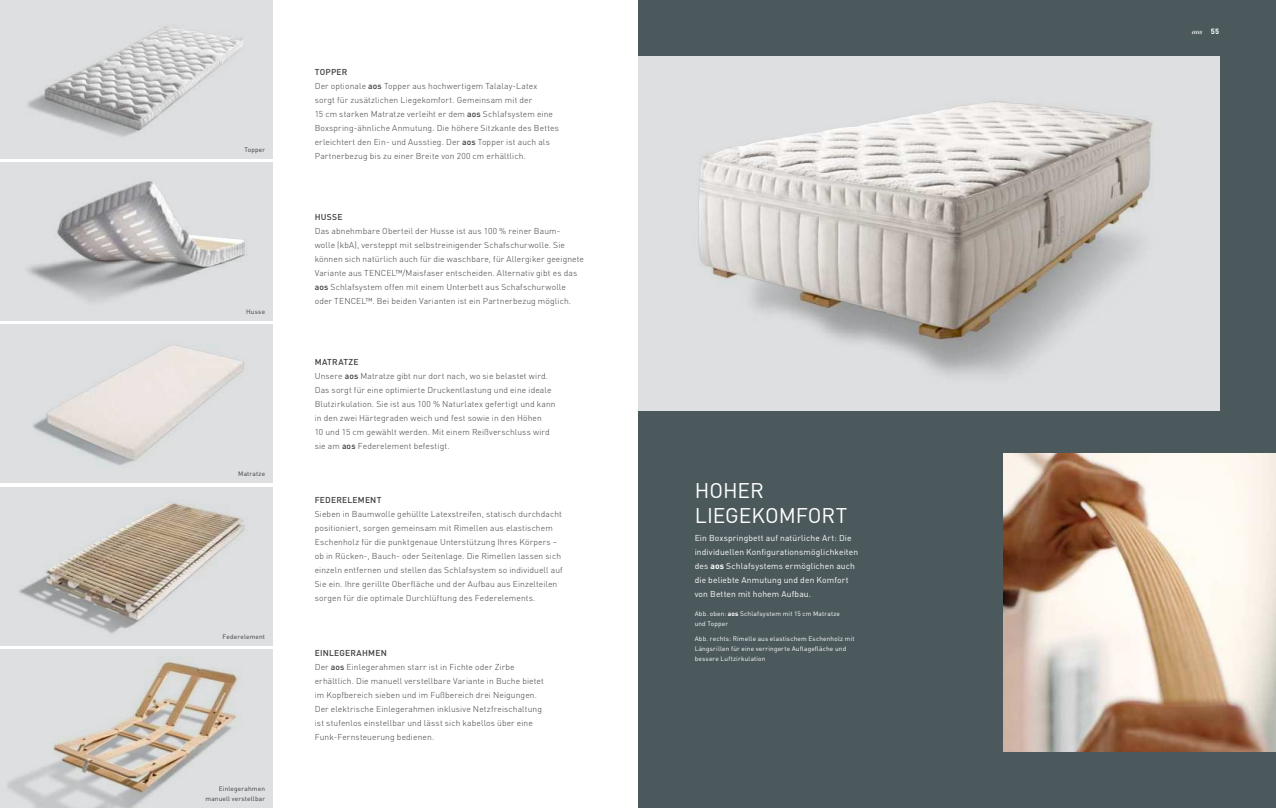
<style>
.page{position:relative;width:1276px;height:808px;background:#fff}
.page>*{position:absolute;margin:0;border:0;box-sizing:border-box;transform-origin:0 0}
.t1{font:21px/24.5px "Team 7 DIN Pro";color:#fff}
.t2{font:300 8.5px/14px "Team 7 DIN Pro";letter-spacing:.015em;color:#3b3b3a}
.t3{font:8.5px/14px "Team 7 DIN Pro";letter-spacing:.015em;color:#fff}
.t4{font:500 8.5px "Team 7 DIN Pro";letter-spacing:.025em;color:#3b3b3a}
.t5{font:italic 700 7.5px "Didotfor TEAM Sieben";color:#fff}
.t6{font:6.5px/10px "Team 7 DIN Pro";letter-spacing:.025em;color:#fff}
.t7{font:6.5px/10px "Team 7 DIN Pro";letter-spacing:.025em;color:#3b3b3a;text-align:right}
.s1{font-weight:500}
.s2{font-weight:700}
.s3{font-family:"Team 7 DIN Pro";font-style:normal}
</style>
<div class="page">
<div style="left:638px;top:0;width:638px;height:808px;background:#4b595d"></div>
<div style="left:0;top:0;width:272px;height:159px;background:#dddfe0"></div>
<div style="left:0;top:162px;width:272px;height:159px;background:#dddfe0"></div>
<div style="left:0;top:325px;width:272px;height:158px;background:#dddfe0"></div>
<div style="left:0;top:487px;width:272px;height:159px;background:#dddfe0"></div>
<div style="left:0;top:649px;width:272px;height:159px;background:#dddfe0"></div>
<img style="left:28px;top:181px;width:217px;height:121px">
<img style="left:58px;top:182px;width:186px;height:85px">
<img style="left:8px;top:661px;width:230px;height:147px">
<img style="left:55px;top:663px;width:181px;height:128px">
<img style="left:27px;top:26px;width:141px;height:111px">
<img style="left:45px;top:27px;width:198px;height:102px">
<img style="left:1003px;top:453px;width:273px;height:298px">
<div style="left:638px;top:57px;width:581px;height:354px;background:#dddfe0"></div>
<img style="left:667px;top:56px;width:534px;height:319px">
<img style="left:698px;top:102px;width:444px;height:236px">
<img style="left:33px;top:361px;width:211px;height:105px">
<img style="left:47px;top:345px;width:196px;height:116px">
<img style="left:19px;top:502px;width:226px;height:132px">
<img style="left:46px;top:503px;width:124px;height:74px">
<p class="t7" style="left:244px;top:145px;width:22px">Topper</p>
<p class="t7" style="left:246px;top:307px;width:20px">Husse</p>
<p class="t7" style="left:238px;top:469px;width:28px">Matratze</p>
<p class="t7" style="left:223px;top:631px;width:44px">Federelement</p>
<p class="t7" style="left:205px;top:784px;width:61px">Einlegerahmen manuell verstellbar</p>
<p class="t2" style="left:315px;top:65px;width:246px"><span class="s1">TOPPER<br></span>Der optionale <span class="s1">aos</span> Topper aus hochwertigem Talalay-Latex sorgt für zusätzlichen Liegekomfort. Gemeinsam mit der<br>15 cm starken Matratze verleiht er dem <span class="s1">aos</span> Schlafsystem eine Boxspring-ähnliche Anmutung. Die höhere Sitzkante des Bettes erleichtert den Ein- und Ausstieg. Der <span class="s1">aos</span> Topper ist auch als Partnerbezug bis zu einer Breite von 200 cm erhältlich.</p>
<p class="t4" style="left:315px;top:212px;width:29px">HUSSE</p>
<p class="t2" style="left:315px;top:224px;width:271px">Das abnehmbare Oberteil der Husse ist aus 100 % reiner Baum-<br>wolle (kbA), versteppt mit selbstreinigender Schafschurwolle. Sie können sich natürlich auch für die waschbare, für Allergiker geeignete Variante aus TENCEL™/Maisfaser entscheiden. Alternativ gibt es das <span class="s1">aos</span> Schlafsystem offen mit einem Unterbett aus Schafschurwolle oder TENCEL™. Bei beiden Varianten ist ein Partnerbezug möglich.</p>
<p class="t2" style="left:315px;top:355px;width:242px"><span class="s1">MATRATZE<br></span>Unsere <span class="s1">aos</span> Matratze gibt nur dort nach, wo sie belastet wird.<br>Das sorgt für eine optimierte Druckentlastung und eine ideale Blutzirkulation. Sie ist aus 100 % Naturlatex gefertigt und kann in den zwei Härtegraden weich und fest sowie in den Höhen<br>10 und 15 cm gewählt werden. Mit einem Reißverschluss wird sie am <span class="s1">aos</span> Federelement befestigt.</p>
<p class="t4" style="left:315px;top:496px;width:68px">FEDERELEMENT</p>
<p class="t2" style="left:315px;top:508px;width:250px">Sieben in Baumwolle gehüllte Latexstreifen, statisch durchdacht positioniert, sorgen gemeinsam mit Rimellen aus elastischem Eschenholz für die punktgenaue Unterstützung Ihres Körpers – ob in Rücken-, Bauch- oder Seitenlage. Die Rimellen lassen sich einzeln entfernen und stellen das Schlafsystem so individuell auf Sie ein. Ihre gerillte Oberfläche und der Aufbau aus Einzelteilen sorgen für die optimale Durchlüftung des Federelements.</p>
<p class="t2" style="left:315px;top:646px;width:231px"><span class="s1">EINLEGERAHMEN<br></span>Der <span class="s1">aos</span> Einlegerahmen starr ist in Fichte oder Zirbe erhältlich. Die manuell verstellbare Variante in Buche bietet im Kopfbereich sieben und im Fußbereich drei Neigungen.<br>Der elektrische Einlegerahmen inklusive Netzfreischaltung ist stufenlos einstellbar und lässt sich kabellos über eine Funk-Fernsteuerung bedienen.</p>
<h1 class="t1" style="left:695px;top:479px;width:154px">HOHER<br>LIEGEKOMFORT</h1>
<p class="t3" style="left:694px;top:531px;width:165px">Ein Boxspringbett auf natürliche Art: Die individuellen Konfigurationsmöglichkeiten des <span class="s2">aos</span> Schlafsystems ermöglichen auch die beliebte Anmutung und den Komfort von Betten mit hohem Aufbau.</p>
<p class="t6" style="left:694px;top:609px;width:147px">Abb. oben: <span class="s2">aos</span> Schlafsystem mit 15 cm Matratze und Topper</p>
<p class="t6" style="left:694px;top:634px;width:161px">Abb. rechts: Rimelle aus elastischem Eschenholz mit<br>Längsrillen für eine verringerte Auflagefläche und bessere Luftzirkulation</p>
<p class="t5" style="left:1192px;top:27px;width:29px">aos <span class="s3">55</span></p>
</div>
